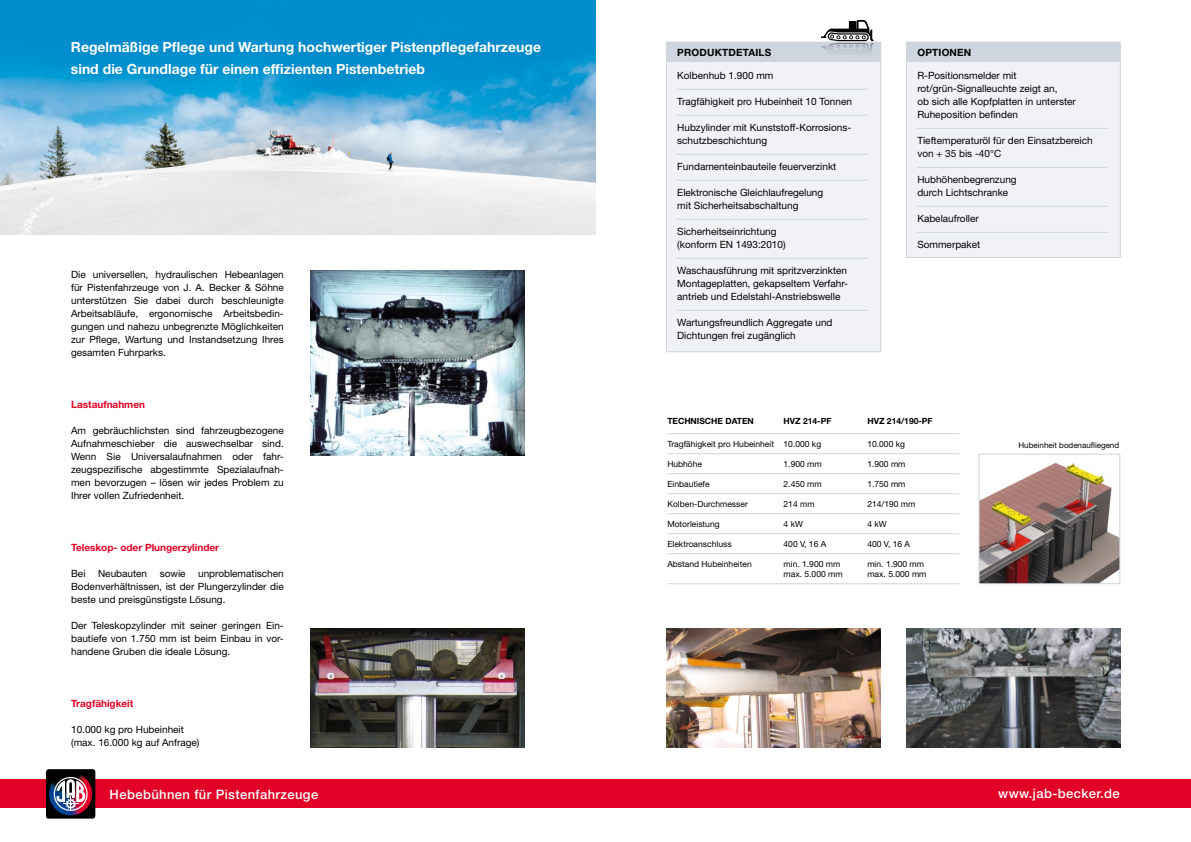
<style>
.page{position:relative;width:1191px;height:842px;background:#fff}
.page>*{position:absolute;margin:0;border:0;box-sizing:border-box;transform-origin:0 0}
.t1{font:700 14px/22px "Helvetica Neue LT Std";color:#fff}
.t2{font:500 13px "Helvetica Neue LT Std";letter-spacing:.03em;color:#fff}
.t3{font:10px/13px "Helvetica Neue LT Std";color:#000}
.t4{font:700 10px "Helvetica Neue LT Std";color:#e20026}
.t5{font:700 10px "Helvetica Neue LT Std";letter-spacing:.02em;color:#000}
.t6{font:8.5px "Helvetica Neue LT Std";color:#000}
.t7{font:700 8.5px "Helvetica Neue LT Std";color:#000}
.t8{font:8px "Helvetica Neue LT Std";color:#000}
</style>
<div class="page">
<img style="left:0;top:0;width:595px;height:234px">
<div style="left:68px;top:38px;width:479px;height:45px;background:#008ecd"></div>
<div style="left:666px;top:42px;width:214px;height:310px;background:#cdd5df"></div>
<div style="left:666px;top:62px;width:214px;height:290px;background:#f0f2f5"></div>
<div style="left:666px;top:42px;width:215px;height:310px;border:1px solid #cdd5df"></div>
<hr style="left:677px;top:89px;width:190px;height:1px;background:#cdd5df">
<hr style="left:677px;top:115px;width:190px;height:1px;background:#cdd5df">
<hr style="left:677px;top:154px;width:190px;height:1px;background:#cdd5df">
<hr style="left:677px;top:180px;width:190px;height:1px;background:#cdd5df">
<hr style="left:677px;top:219px;width:190px;height:1px;background:#cdd5df">
<hr style="left:677px;top:258px;width:190px;height:1px;background:#cdd5df">
<hr style="left:677px;top:310px;width:190px;height:1px;background:#cdd5df">
<div style="left:906px;top:42px;width:214px;height:215px;background:#cdd5df"></div>
<div style="left:906px;top:62px;width:214px;height:195px;background:#f0f2f5"></div>
<div style="left:906px;top:42px;width:214px;height:216px;border:1px solid #cdd5df"></div>
<hr style="left:917px;top:128px;width:190px;height:1px;background:#cdd5df">
<hr style="left:917px;top:167px;width:190px;height:1px;background:#cdd5df">
<hr style="left:917px;top:206px;width:190px;height:1px;background:#cdd5df">
<hr style="left:917px;top:232px;width:190px;height:1px;background:#cdd5df">
<hr style="left:667px;top:433px;width:292px;height:1px;background:#cdd5df">
<hr style="left:667px;top:453px;width:292px;height:1px;background:#cdd5df">
<hr style="left:667px;top:473px;width:292px;height:1px;background:#cdd5df">
<hr style="left:667px;top:493px;width:292px;height:1px;background:#cdd5df">
<hr style="left:667px;top:513px;width:292px;height:1px;background:#cdd5df">
<hr style="left:667px;top:533px;width:292px;height:1px;background:#cdd5df">
<hr style="left:667px;top:553px;width:292px;height:1px;background:#cdd5df">
<hr style="left:667px;top:583px;width:292px;height:1px;background:#cdd5df">
<img style="left:310px;top:629px;width:214px;height:119px">
<img style="left:666px;top:629px;width:214px;height:119px">
<img style="left:906px;top:629px;width:214px;height:119px">
<img style="left:980px;top:462px;width:138px;height:120px">
<div style="left:978px;top:454px;width:142px;height:130px;border:1px solid #cdd5df"></div>
<svg style="left:821px;top:20px;width:53px;height:33px"></svg>
<img style="left:311px;top:271px;width:213px;height:184px">
<div style="left:0;top:780px;width:1191px;height:28px;background:#e20026"></div>
<svg style="left:46px;top:769px;width:49px;height:49px;background:#574555"></svg>
<h1 class="t1" style="left:71px;top:35px;width:471px">Regelmäßige Pflege und Wartung hochwertiger Pistenpflegefahrzeuge sind die Grundlage für einen effizienten Pistenbetrieb</h1>
<p class="t3" style="left:71px;top:268px;width:214px;text-align:justify">Die universellen, hydraulischen Hebeanlagen für Pistenfahrzeuge von J. A. Becker &amp; Söhne unterstützen Sie dabei durch beschleunigte Arbeitsabläufe, ergonomische Arbeitsbedin&shy;gungen und nahezu unbegrenzte Möglichkeiten zur Pflege, Wartung und Instandsetzung Ihres gesamten Fuhrparks.</p>
<p class="t4" style="left:71px;top:398px;width:75px">Lastaufnahmen</p>
<p class="t3" style="left:71px;top:424px;width:214px;text-align:justify">Am gebräuchlichsten sind fahrzeugbezogene Aufnahmeschieber die auswechselbar sind.<br>Wenn Sie Universalaufnahmen oder fahr&shy;zeugspezifische abgestimmte Spezialaufnah&shy;men bevorzugen – lösen wir jedes Problem zu Ihrer vollen Zufriedenheit.</p>
<p class="t4" style="left:71px;top:541px;width:149px">Teleskop- oder Plungerzylinder</p>
<p class="t3" style="left:71px;top:567px;width:16px">Bei</p>
<p class="t3" style="left:98px;top:567px;width:51px">Neubauten</p>
<p class="t3" style="left:160px;top:567px;width:27px">sowie</p>
<p class="t3" style="left:71px;top:567px;width:214px;text-align:justify;text-indent:127px">unproblematischen Bodenverhältnissen, ist der Plungerzylinder die beste und preisgünstigste Lösung.</p>
<p class="t3" style="left:71px;top:619px;width:214px;text-align:justify">Der Teleskopzylinder mit seiner geringen Ein&shy;bautiefe von 1.750 mm ist beim Einbau in vor&shy;handene Gruben die ideale Lösung.</p>
<p class="t4" style="left:71px;top:697px;width:64px">Tragfähigkeit</p>
<p class="t3" style="left:71px;top:723px;width:130px">10.000 kg pro Hubeinheit (max. 16.000 kg auf Anfrage)</p>
<p class="t5" style="left:677px;top:47px;width:95px">PRODUKTDETAILS</p>
<p class="t3" style="left:677px;top:69px;width:98px">Kolbenhub 1.900 mm</p>
<p class="t3" style="left:677px;top:95px;width:176px">Tragfähigkeit pro Hubeinheit 10 Tonnen</p>
<p class="t3" style="left:677px;top:121px;width:176px">Hubzylinder mit Kunststoff-Korrosions&shy;schutzbeschichtung</p>
<p class="t3" style="left:677px;top:160px;width:161px">Fundamenteinbauteile feuerverzinkt</p>
<p class="t3" style="left:677px;top:186px;width:147px">Elektronische Gleichlaufregelung mit Sicherheitsabschaltung</p>
<p class="t3" style="left:677px;top:225px;width:110px">Sicherheitseinrichtung (konform EN 1493:2010)</p>
<p class="t3" style="left:677px;top:264px;width:172px;text-align:justify">Waschausführung mit spritzverzinkten Montageplatten, gekapseltem Verfahr&shy;antrieb und Edelstahl-Anstriebswelle</p>
<p class="t3" style="left:677px;top:316px;width:157px">Wartungsfreundlich Aggregate und<br>Dichtungen frei zugänglich</p>
<p class="t5" style="left:917px;top:47px;width:55px">OPTIONEN</p>
<p class="t3" style="left:917px;top:69px;width:160px">R-Positionsmelder mit rot/grün-Signalleuchte zeigt an,<br>ob sich alle Kopfplatten in unterster<br>Ruheposition befinden</p>
<p class="t3" style="left:917px;top:134px;width:177px">Tieftemperaturöl für den Einsatzbereich von + 35 bis -40°C</p>
<p class="t3" style="left:917px;top:173px;width:101px">Hubhöhenbegrenzung durch Lichtschranke</p>
<p class="t3" style="left:917px;top:212px;width:63px">Kabelaufroller</p>
<p class="t3" style="left:917px;top:238px;width:64px">Sommerpaket</p>
<p class="t7" style="left:667px;top:416px;width:88px">TECHNISCHE DATEN</p>
<p class="t7" style="left:783px;top:416px;width:49px">HVZ 214-PF</p>
<p class="t7" style="left:867px;top:416px;width:67px">HVZ 214/190-PF</p>
<p class="t6" style="left:667px;top:439px;width:155px">Tragfähigkeit pro Hubeinheit 10.000 kg</p>
<p class="t6" style="left:867px;top:439px;width:39px">10.000 kg</p>
<p class="t6" style="left:667px;top:459px;width:36px">Hubhöhe</p>
<p class="t6" style="left:783px;top:459px;width:40px">1.900 mm</p>
<p class="t6" style="left:867px;top:459px;width:40px">1.900 mm</p>
<p class="t6" style="left:667px;top:479px;width:44px">Einbautiefe</p>
<p class="t6" style="left:783px;top:479px;width:40px">2.450 mm</p>
<p class="t6" style="left:867px;top:479px;width:40px">1.750 mm</p>
<p class="t6" style="left:667px;top:499px;width:82px">Kolben-Durchmesser</p>
<p class="t6" style="left:783px;top:499px;width:33px">214 mm</p>
<p class="t6" style="left:867px;top:499px;width:50px">214/190 mm</p>
<p class="t6" style="left:667px;top:519px;width:54px">Motorleistung</p>
<p class="t6" style="left:783px;top:519px;width:21px">4 kW</p>
<p class="t6" style="left:867px;top:519px;width:21px">4 kW</p>
<p class="t6" style="left:667px;top:539px;width:66px">Elektroanschluss</p>
<p class="t6" style="left:783px;top:539px;width:44px">400 V, 16 A</p>
<p class="t6" style="left:867px;top:539px;width:44px">400 V, 16 A</p>
<p class="t6" style="left:667px;top:559px;width:86px">Abstand Hubeinheiten</p>
<p class="t6" style="left:783px;top:559px;width:58px">min. 1.900 mm</p>
<p class="t6" style="left:867px;top:559px;width:58px">min. 1.900 mm</p>
<p class="t6" style="left:783px;top:569px;width:61px">max. 5.000 mm</p>
<p class="t6" style="left:867px;top:569px;width:61px">max. 5.000 mm</p>
<p class="t8" style="left:1018px;top:440px;width:102px">Hubeinheit bodenaufliegend</p>
<h2 class="t2" style="left:110px;top:786px;width:210px">Hebebühnen für Pistenfahrzeuge</h2>
<h2 class="t2" style="left:998px;top:786px;width:123px">www.jab-becker.de</h2>
</div>
